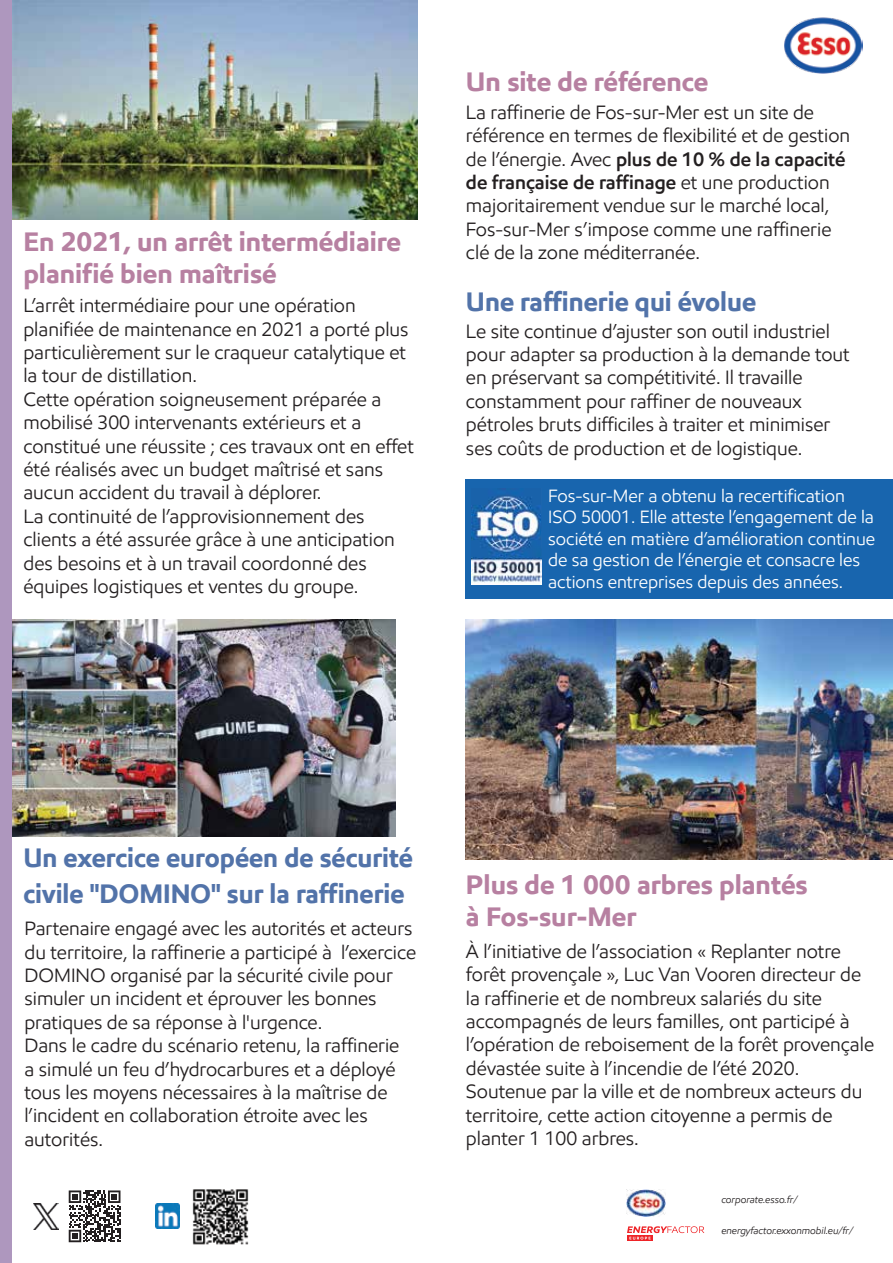
<style>
.page{position:relative;width:893px;height:1263px;background:#fff}
.page>*{position:absolute;margin:0;border:0;box-sizing:border-box;transform-origin:0 0}
.t1{font:700 27px/32.4px "E Mprint";color:#b780a1}
.t2{font:700 27px/36px "E Mprint";color:#5273a9}
.t3{font:19.5px/23.4px "E Mprint";color:#231f20}
.t4{font:18px/21.6px "E Mprint";color:#fff}
.t5{font:italic 9.9px "E Mprint";color:#231f20}
.s1{font-weight:600}
</style>
<div class="page">
<img style="left:11px;top:620px;width:385px;height:216px">
<img style="left:11px;top:0;width:406px;height:219px">
<div style="left:0;top:0;width:11px;height:1263px;background:#ae97be"></div>
<div style="left:466px;top:479px;width:427px;height:119px;background:#1865ae"></div>
<img style="left:472px;top:488px;width:69px;height:97px">
<img style="left:784px;top:17px;width:79px;height:57px">
<img style="left:466px;top:619px;width:427px;height:241px">
<svg style="left:69px;top:1190px;width:51px;height:52px"></svg>
<svg style="left:627px;top:1226px;width:77px;height:15px"></svg>
<img style="left:627px;top:1189px;width:38px;height:27px">
<img style="left:155px;top:1204px;width:25px;height:25px">
<img style="left:33px;top:1203px;width:25px;height:26px">
<img style="left:192px;top:1189px;width:57px;height:56px">
<h1 class="t1" style="left:23px;top:225px;width:379px">En 2021, un arrêt intermédiaire planifié bien maîtrisé</h1>
<p class="t3" style="left:23px;top:294px;width:392px">L’arrêt intermédiaire pour une opération planifiée de maintenance en 2021 a porté plus particulièrement sur le craqueur catalytique et la tour de distillation.<br>Cette opération soigneusement préparée a mobilisé 300 intervenants extérieurs et a constitué une réussite ; ces travaux ont en effet été réalisés avec un budget maîtrisé et sans aucun accident du travail à déplorer.<br>La continuité de l’approvisionnement des clients a été assurée grâce à une anticipation des besoins et à un travail coordonné des équipes logistiques et ventes du groupe.</p>
<h1 class="t1" style="left:466px;top:65px;width:244px">Un site de référence</h1>
<p class="t3" style="left:466px;top:100px;width:386px">La raffinerie de Fos-sur-Mer est un site de référence en termes de flexibilité et de gestion de l’énergie. Avec <span class="s1">plus de 10 % de la capacité de française de raffinage</span> et une production majoritairement vendue sur le marché local, Fos-sur-Mer s’impose comme une raffinerie clé de la zone méditerranée.</p>
<h1 class="t2" style="left:466px;top:283px;width:292px">Une raffinerie qui évolue</h1>
<p class="t3" style="left:466px;top:319px;width:385px">Le site continue d’ajuster son outil industriel pour adapter sa production à la demande tout en préservant sa compétitivité. Il travaille constamment pour raffiner de nouveaux pétroles bruts difficiles à traiter et minimiser ses coûts de production et de logistique.</p>
<p class="t4" style="left:548px;top:484px;width:329px">Fos-sur-Mer a obtenu la recertification ISO 50001. Elle atteste l’engagement de la société en matière d’amélioration continue de sa gestion de l’énergie et consacre les actions entreprises depuis des années.</p>
<h1 class="t2" style="left:23px;top:839px;width:391px">Un exercice européen de sécurité civile "DOMINO" sur la raffinerie</h1>
<p class="t3" style="left:24px;top:917px;width:393px">Partenaire engagé avec les autorités et acteurs du territoire, la raffinerie a participé à l’exercice DOMINO organisé par la sécurité civile pour simuler un incident et éprouver les bonnes pratiques de sa réponse à l'urgence.<br>Dans le cadre du scénario retenu, la raffinerie<br>a simulé un feu d’hydrocarbures et a déployé tous les moyens nécessaires à la maîtrise de l’incident en collaboration étroite avec les autorités.</p>
<h1 class="t1" style="left:466px;top:868px;width:343px">Plus de 1 000 arbres plantés à Fos-sur-Mer</h1>
<p class="t3" style="left:466px;top:939px;width:410px">À l’initiative de l’association « Replanter notre forêt provençale », Luc Van Vooren directeur de la raffinerie et de nombreux salariés du site accompagnés de leurs familles, ont participé à l’opération de reboisement de la forêt provençale dévastée suite à l’incendie de l’été 2020.<br>Soutenue par la ville et de nombreux acteurs du territoire, cette action citoyenne a permis de planter 1 100 arbres.</p>
<p class="t5" style="left:721px;top:1194px;width:78px">corporate.esso.fr/</p>
<p class="t5" style="left:721px;top:1224px;width:133px">energyfactor.exxonmobil.eu/fr/</p>
</div>
